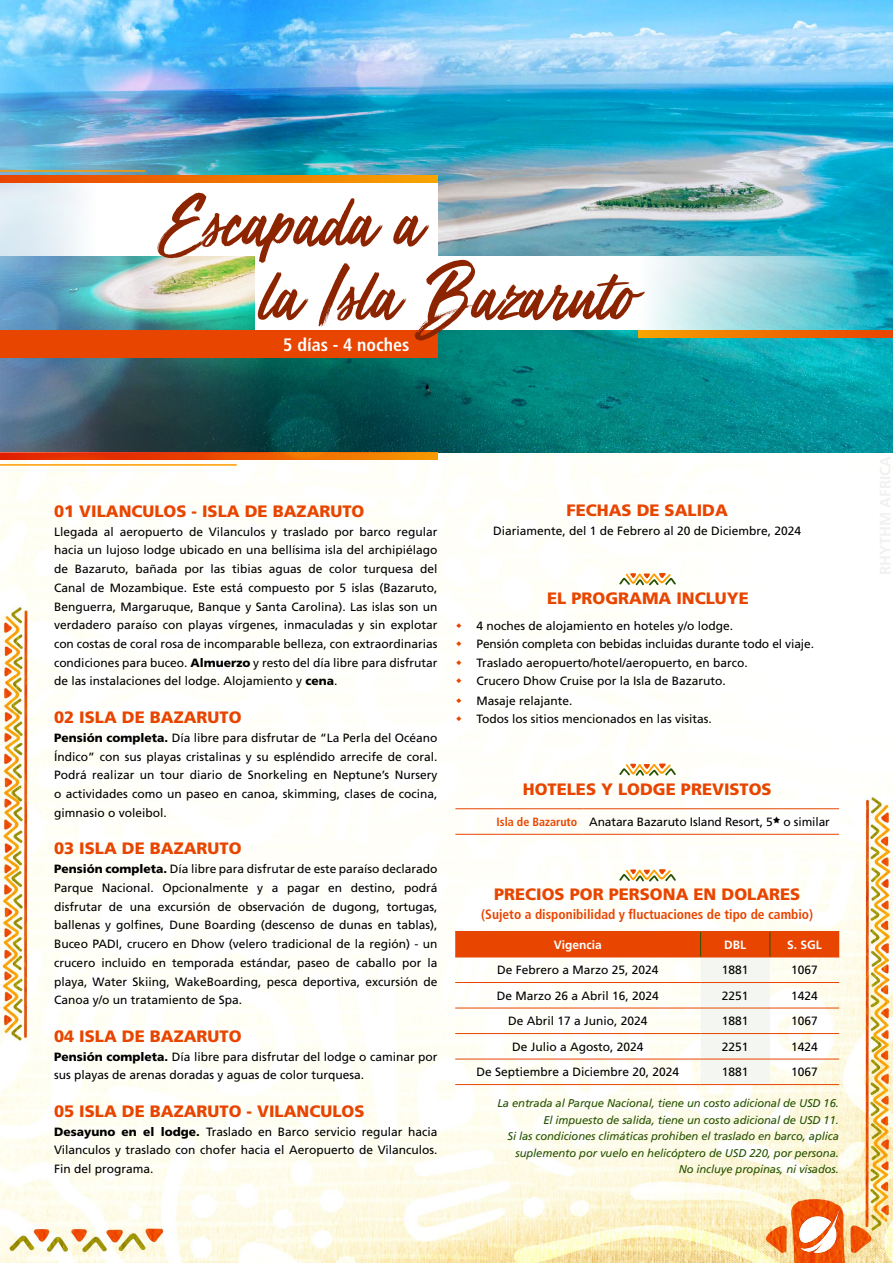
<style>
.page{position:relative;width:893px;height:1263px;background:#fff}
.page>*{position:absolute;margin:0;border:0;box-sizing:border-box;transform-origin:0 0}
.t1{font:75px "Mega Fresh";color:#8c2400}
.t2{font:700 condensed 18px "Frutiger";color:#fff}
.t3{font:900 16.5px "Frutiger";color:#e84500}
.t4{font:700 condensed 13.5px "Frutiger";color:#e84500}
.t5{font:12px/18.8px "Frutiger";color:#000;text-align:justify}
.t6{font:700 12px "Frutiger";color:#fff}
.t7{font:italic 11.25px/16.5px "Frutiger";letter-spacing:-.01em;color:#265300;text-align:right}
.s1{font-weight:900}
.s2{font-weight:700;font-stretch:condensed;color:#e84500}
</style>
<div class="page">
<img style="left:0;top:453px;width:893px;height:810px">
<img style="left:800px;top:1210px;width:39px;height:43px">
<img style="left:573px;top:0;width:320px;height:453px">
<hr style="left:0;top:464px;width:237px;height:2px;background:#ff9c00">
<hr style="left:455px;top:808px;width:128px;height:1px;background:#e84500">
<hr style="left:583px;top:808px;width:256px;height:1px;background:#e84500">
<hr style="left:455px;top:834px;width:128px;height:1px;background:#e84500">
<hr style="left:583px;top:834px;width:256px;height:1px;background:#e84500">
<hr style="left:455px;top:1084px;width:246px;height:1px;background:#e84500">
<hr style="left:701px;top:1084px;width:69px;height:1px;background:#e84500">
<hr style="left:770px;top:1084px;width:69px;height:1px;background:#e84500">
<svg style="left:455px;top:931px;width:384px;height:153px"></svg>
<img style="left:0;top:0;width:571px;height:463px">
<div style="left:0;top:330px;width:437px;height:28px;background:#e84500"></div>
<svg style="left:0;top:183px;width:437px;height:73px"></svg>
<svg style="left:255px;top:256px;width:638px;height:74px"></svg>
<svg style="left:0;top:176px;width:437px;height:7px;background:#ef7100"></svg>
<svg style="left:638px;top:330px;width:255px;height:7px;background:#ef7100"></svg>
<hr style="left:0;top:170px;width:145px;height:2px;background:#ff9c00">
<svg style="left:619px;top:573px;width:57px;height:13px"></svg>
<svg style="left:619px;top:763px;width:57px;height:13px"></svg>
<svg style="left:619px;top:869px;width:57px;height:13px"></svg>
<svg style="left:456px;top:623px;width:5px;height:5px"></svg>
<svg style="left:456px;top:641px;width:5px;height:5px"></svg>
<svg style="left:456px;top:660px;width:5px;height:5px"></svg>
<svg style="left:456px;top:678px;width:5px;height:5px"></svg>
<svg style="left:456px;top:698px;width:5px;height:5px"></svg>
<svg style="left:456px;top:716px;width:5px;height:5px"></svg>
<h1 class="t1" style="left:163px;top:183px;width:260px">Escapada a</h1>
<h1 class="t1" style="left:260px;top:257px;width:376px">la Isla Bazaruto</h1>
<h2 class="t2" style="left:283px;top:334px;width:128px">5 días - 4 noches</h2>
<h3 class="t3" style="left:54px;top:501px;width:312px">01 VILANCULOS - ISLA DE BAZARUTO</h3>
<p class="t5" style="left:54px;top:522px;width:385px">Llegada al aeropuerto de Vilanculos y traslado por barco regular hacia un lujoso lodge ubicado en una bellísima isla del archipiélago de Bazaruto, bañada por las tibias aguas de color turquesa del Canal de Mozambique. Este está compuesto por 5 islas (Bazaruto, Benguerra, Margaruque, Banque y Santa Carolina). Las islas son un verdadero paraíso con playas vírgenes, inmaculadas y sin explotar con costas de coral rosa de incomparable belleza, con extraordinarias condiciones para buceo. <span class="s1">Almuerzo</span> y resto del día libre para disfrutar de las instalaciones del lodge. Alojamiento y <span class="s1">cena</span>.</p>
<h3 class="t3" style="left:54px;top:707px;width:189px">02 ISLA DE BAZARUTO</h3>
<p class="t5" style="left:54px;top:728px;width:385px"><span class="s1">Pensión completa.</span> Día libre para disfrutar de “La Perla del Océano Índico” con sus playas cristalinas y su espléndido arrecife de coral.<br>Podrá realizar un tour diario de Snorkeling en Neptune’s Nursery o actividades como un paseo en canoa, skimming, clases de cocina, gimnasio o voleibol.</p>
<h3 class="t3" style="left:54px;top:838px;width:189px">03 ISLA DE BAZARUTO</h3>
<p class="t5" style="left:54px;top:859px;width:385px"><span class="s1">Pensión completa.</span> Día libre para disfrutar de este paraíso declarado Parque Nacional. Opcionalmente y a pagar en destino, podrá disfrutar de una excursión de observación de dugong, tortugas, ballenas y golfines, Dune Boarding (descenso de dunas en tablas), Buceo PADI, crucero en Dhow (velero tradicional de la región) - un crucero incluido en temporada estándar, paseo de caballo por la playa, Water Skiing, WakeBoarding, pesca deportiva, excursión de Canoa y/o un tratamiento de Spa.</p>
<h3 class="t3" style="left:54px;top:1026px;width:189px">04 ISLA DE BAZARUTO</h3>
<p class="t5" style="left:54px;top:1047px;width:385px"><span class="s1">Pensión completa.</span> Día libre para disfrutar del lodge o caminar por sus playas de arenas doradas y aguas de color turquesa.</p>
<h3 class="t3" style="left:54px;top:1101px;width:312px">05 ISLA DE BAZARUTO - VILANCULOS</h3>
<p class="t5" style="left:54px;top:1122px;width:385px"><span class="s1">Desayuno en el lodge.</span> Traslado en Barco servicio regular hacia Vilanculos y traslado con chofer hacia el Aeropuerto de Vilanculos.<br>Fin del programa.</p>
<h3 class="t3" style="left:566px;top:500px;width:163px">FECHAS DE SALIDA</h3>
<p class="t5" style="left:493px;top:521px;width:310px">Diariamente, del 1 de Febrero al 20 de Diciembre, 2024</p>
<h3 class="t3" style="left:547px;top:588px;width:203px">EL PROGRAMA INCLUYE</h3>
<p class="t5" style="left:476px;top:616px;width:339px;text-align:left">4 noches de alojamiento en hoteles y/o lodge.<br>Pensión completa con bebidas incluidas durante todo el viaje.<br>Traslado aeropuerto/hotel/aeropuerto, en barco.<br>Crucero Dhow Cruise por la Isla de Bazaruto.<br>Masaje relajante.<br>Todos los sitios mencionados en las visitas.</p>
<h3 class="t3" style="left:523px;top:779px;width:250px">HOTELES Y LODGE PREVISTOS</h3>
<p class="t5" style="left:496px;top:813px;width:335px"><span class="s2">Isla de Bazaruto</span> Anatara Bazaruto Island Resort, 5<sup>a</sup> o similar</p>
<h3 class="t3" style="left:494px;top:885px;width:308px">PRECIOS POR PERSONA EN DOLARES</h3>
<p class="t4" style="left:481px;top:906px;width:333px">(Sujeto a disponibilidad y fluctuaciones de tipo de cambio)</p>
<p class="t6" style="left:554px;top:938px;width:50px">Vigencia</p>
<p class="t6" style="left:724px;top:938px;width:23px">DBL</p>
<p class="t6" style="left:787px;top:938px;width:36px">S. SGL</p>
<p class="t5" style="left:497px;top:961px;width:163px">De Febrero a Marzo 25, 2024</p>
<p class="t5" style="left:722px;top:961px;width:28px">1881</p>
<p class="t5" style="left:791px;top:961px;width:28px">1067</p>
<p class="t5" style="left:497px;top:986px;width:164px">De Marzo 26 a Abril 16, 2024</p>
<p class="t5" style="left:722px;top:986px;width:28px">2251</p>
<p class="t5" style="left:791px;top:986px;width:28px">1424</p>
<p class="t5" style="left:508px;top:1012px;width:141px">De Abril 17 a Junio, 2024</p>
<p class="t5" style="left:722px;top:1012px;width:28px">1881</p>
<p class="t5" style="left:791px;top:1012px;width:28px">1067</p>
<p class="t5" style="left:512px;top:1037px;width:133px">De Julio a Agosto, 2024</p>
<p class="t5" style="left:722px;top:1037px;width:28px">2251</p>
<p class="t5" style="left:791px;top:1037px;width:28px">1424</p>
<p class="t5" style="left:476px;top:1063px;width:204px">De Septiembre a Diciembre 20, 2024</p>
<p class="t5" style="left:722px;top:1063px;width:28px">1881</p>
<p class="t5" style="left:791px;top:1063px;width:28px">1067</p>
<p class="t7" style="left:497px;top:1095px;width:343px">La entrada al Parque Nacional, tiene un costo adicional de USD 16.<br>El impuesto de salida, tiene un costo adicional de USD 11.<br>Si las condiciones climáticas prohiben el traslado en barco, aplica suplemento por vuelo en helicóptero de USD 220, por persona.<br>No incluye propinas, ni visados.</p>
</div>
